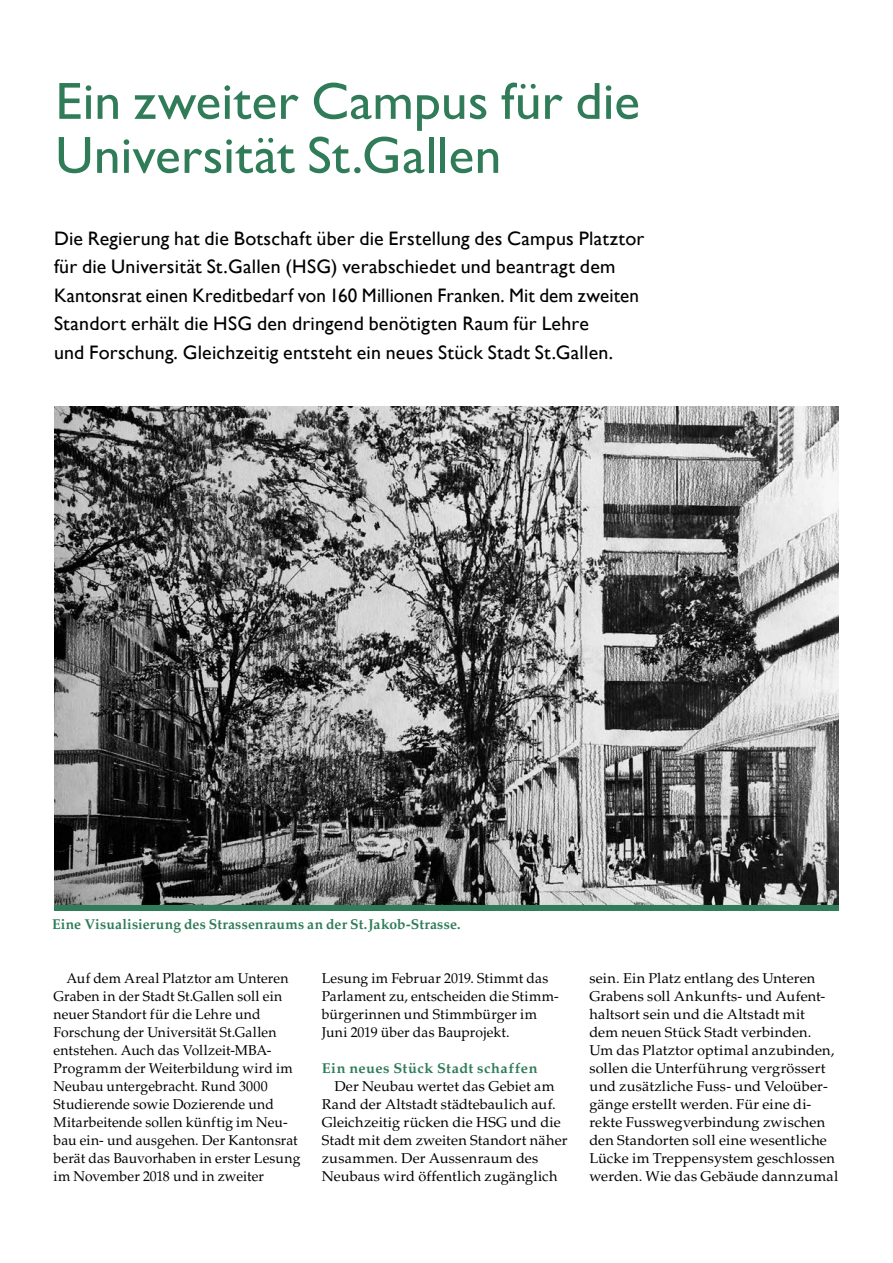
<style>
.page{position:relative;width:893px;height:1263px;background:#fff}
.page>*{position:absolute;margin:0;border:0;box-sizing:border-box;transform-origin:0 0}
.t1{font:52.5px/54px "Gill Sans";letter-spacing:.005em;color:#307c58}
.t2{font:19.5px/28.5px "Gill Sans";letter-spacing:.01em;color:#000}
.t3{font:14.25px/18px "Palatino LT Std";letter-spacing:.01em;color:#000}
.t4{font:700 14.25px "Palatino LT Std";letter-spacing:.015em;color:#307c58}
.t5{font:700 14.25px "Palatino LT Std";letter-spacing:.035em;color:#307c58}
</style>
<div class="page">
<img style="left:54px;top:407px;width:785px;height:498px">
<div style="left:54px;top:905px;width:785px;height:6px;background:#307c58"></div>
<h1 class="t1" style="left:55px;top:75px;width:586px">Ein zweiter Campus für die<br>Universität St.Gallen</h1>
<p class="t2" style="left:54px;top:224px;width:592px">Die Regierung hat die Botschaft über die Erstellung des Campus Platztor für die Universität St.Gallen (HSG) verabschiedet und beantragt dem Kantonsrat einen Kreditbedarf von 160 Millionen Franken. Mit dem zweiten Standort erhält die HSG den dringend benötigten Raum für Lehre<br>und Forschung. Gleichzeitig entsteht ein neues Stück Stadt St.Gallen.</p>
<p class="t4" style="left:52px;top:916px;width:410px">Eine Visualisierung des Strassenraums an der St. Jakob-Strasse.</p>
<p class="t3" style="left:322px;top:969px;width:239px">Lesung im Februar 2019. Stimmt das Parlament zu, entscheiden die Stimm&shy;bürgerinnen und Stimmbürger im Juni 2019 über das Bauprojekt.</p>
<p class="t5" style="left:322px;top:1060px;width:217px">Ein neues Stück Stadt schaffen</p>
<p class="t3" style="left:322px;top:1077px;width:247px;text-indent:13px">Der Neubau wertet das Gebiet am Rand der Altstadt städtebaulich auf.<br>Gleichzeitig rücken die HSG und die Stadt mit dem zweiten Standort näher zusammen. Der Aussenraum des Neubaus wird öffentlich zugänglich</p>
<p class="t3" style="left:54px;top:969px;width:248px;text-indent:13px">Auf dem Areal Platztor am Unteren Graben in der Stadt St.Gallen soll ein neuer Standort für die Lehre und Forschung der Universität St.Gallen entstehen. Auch das Vollzeit-MBA-Programm der Weiterbildung wird im Neubau untergebracht. Rund 3000<br>Studierende sowie Dozierende und Mitarbeitende sollen künftig im Neu&shy;bau ein- und ausgehen. Der Kantonsrat berät das Bauvorhaben in erster Lesung im November 2018 und in zweiter</p>
<p class="t3" style="left:589px;top:969px;width:250px">sein. Ein Platz entlang des Unteren Grabens soll Ankunfts- und Aufent&shy;haltsort sein und die Altstadt mit<br>dem neuen Stück Stadt verbinden.<br>Um das Platztor optimal anzubinden, sollen die Unterführung vergrössert und zusätzliche Fuss- und Veloüber&shy;gänge erstellt werden. Für eine di&shy;rekte Fusswegverbindung zwischen den Standorten soll eine wesentliche Lücke im Treppensystem geschlossen werden. Wie das Gebäude dannzumal</p>
</div>
